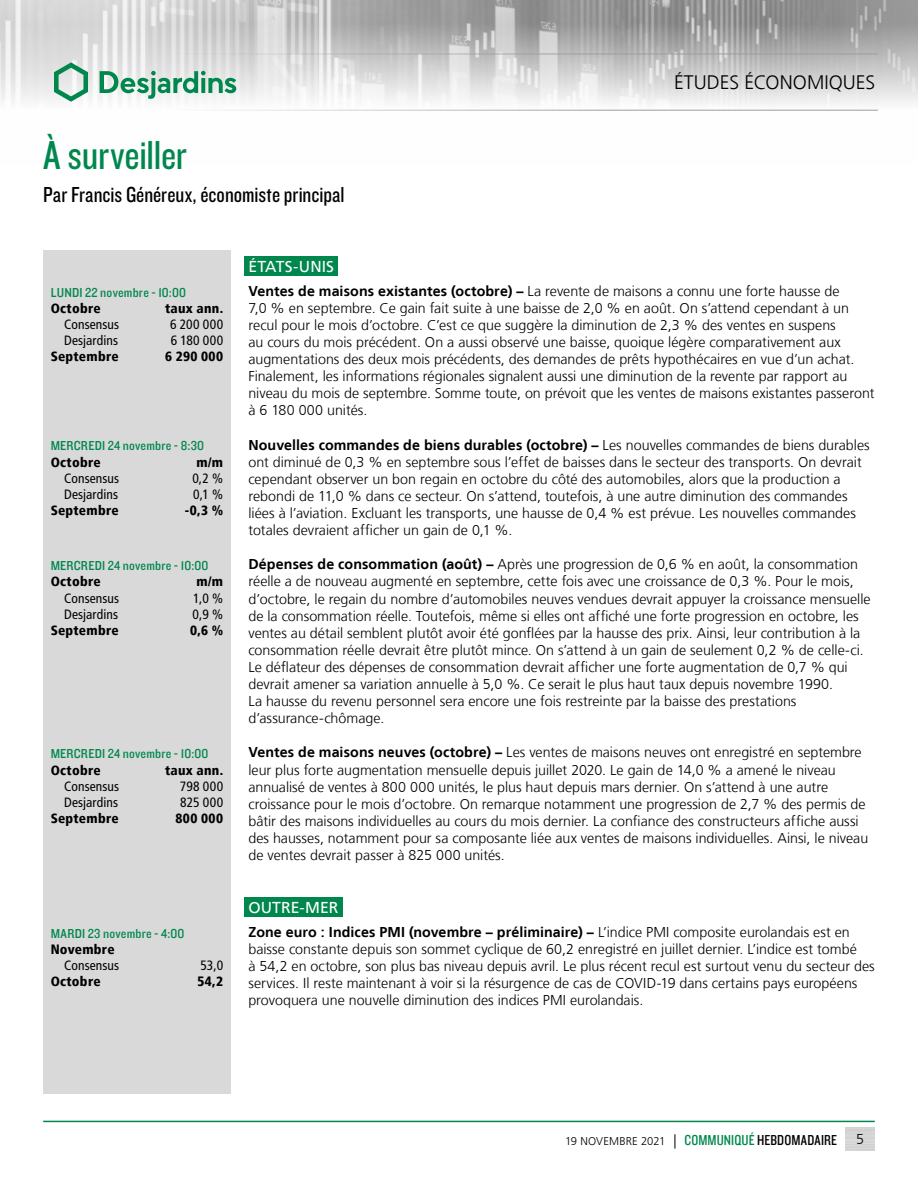
<style>
.page{position:relative;width:918px;height:1188px;background:#fff}
.page>*{position:absolute;margin:0;border:0;box-sizing:border-box;transform-origin:0 0}
.t1{font:42px "Knockout 29 Junior Ltweight";letter-spacing:-.005em;color:#00874e}
.t2{font:22.5px "Knockout 29 Junior Ltweight";color:#000}
.t3{font:300 19.5px "Frutiger LT";color:#000}
.t4{font:15.75px "Frutiger LT";letter-spacing:.005em;color:#fff}
.t5{font:300 14.25px/17.1px "Frutiger LT";color:#000}
.t6{font:condensed 13.5px "Frutiger LT";letter-spacing:.01em;color:#000}
.t7{font:900 condensed 13.5px "Frutiger LT";letter-spacing:.02em;color:#000}
.t8{font:13.5px "Knockout 30 Junior Welterwt";letter-spacing:.015em;color:#00874e}
.t9{font:300 11.25px "Frutiger LT";color:#000}
.s1{font-weight:700}
.s2{font-size:14.25px}
.s3{font-family:"Knockout 29 Junior Ltweight";font-weight:400;font-size:15px;color:#00874e}
.s4{font-family:"Knockout 29 Junior Ltweight";font-weight:400;font-size:15px}
</style>
<div class="page">
<img style="left:0;top:0;width:918px;height:110px">
<hr style="left:0;top:54px;width:878px;height:1px;background:#9d9d9c">
<hr style="left:0;top:110px;width:878px;height:1px;background:#9d9d9c">
<svg style="left:54px;top:62px;width:34px;height:40px"></svg>
<svg style="left:100px;top:71px;width:136px;height:28px"></svg>
<hr style="left:43px;top:1121px;width:832px;height:1px;background:#00874e">
<div style="left:43px;top:250px;width:188px;height:844px;background:#d9d9d9"></div>
<div style="left:244px;top:256px;width:94px;height:20px;background:#00874e"></div>
<div style="left:244px;top:897px;width:98px;height:20px;background:#00874e"></div>
<h1 class="t1" style="left:43px;top:128px;width:145px">À surveiller</h1>
<h2 class="t2" style="left:43px;top:180px;width:303px">Par Francis Généreux, économiste principal</h2>
<h3 class="t3" style="left:674px;top:72px;width:203px">ÉTUDES ÉCONOMIQUES</h3>
<p class="t8" style="left:51px;top:283px;width:137px">LUNDI 22 novembre - 10:00</p>
<p class="t7" style="left:51px;top:300px;width:52px">Octobre</p>
<p class="t7" style="left:165px;top:300px;width:60px">taux ann.</p>
<p class="t6" style="left:64px;top:316px;width:57px">Consensus</p>
<p class="t6" style="left:170px;top:316px;width:55px">6 200 000</p>
<p class="t6" style="left:64px;top:333px;width:55px">Desjardins</p>
<p class="t6" style="left:171px;top:333px;width:54px">6 180 000</p>
<p class="t7" style="left:51px;top:349px;width:70px">Septembre</p>
<p class="t7" style="left:165px;top:349px;width:59px">6 290 000</p>
<p class="t8" style="left:51px;top:437px;width:155px">MERCREDI 24 novembre - 8:30</p>
<p class="t7" style="left:51px;top:454px;width:52px">Octobre</p>
<p class="t7" style="left:196px;top:454px;width:28px">m/m</p>
<p class="t6" style="left:64px;top:470px;width:57px">Consensus</p>
<p class="t6" style="left:192px;top:470px;width:32px">0,2 %</p>
<p class="t6" style="left:64px;top:487px;width:55px">Desjardins</p>
<p class="t6" style="left:193px;top:487px;width:31px">0,1 %</p>
<p class="t7" style="left:51px;top:502px;width:70px">Septembre</p>
<p class="t7" style="left:185px;top:502px;width:40px">-0,3 %</p>
<p class="t8" style="left:51px;top:557px;width:159px">MERCREDI 24 novembre - 10:00</p>
<p class="t7" style="left:51px;top:574px;width:52px">Octobre</p>
<p class="t7" style="left:196px;top:574px;width:28px">m/m</p>
<p class="t6" style="left:64px;top:590px;width:57px">Consensus</p>
<p class="t6" style="left:193px;top:590px;width:31px">1,0 %</p>
<p class="t6" style="left:64px;top:606px;width:55px">Desjardins</p>
<p class="t6" style="left:193px;top:606px;width:32px">0,9 %</p>
<p class="t7" style="left:51px;top:622px;width:70px">Septembre</p>
<p class="t7" style="left:190px;top:622px;width:35px">0,6 %</p>
<p class="t8" style="left:51px;top:745px;width:159px">MERCREDI 24 novembre - 10:00</p>
<p class="t7" style="left:51px;top:762px;width:52px">Octobre</p>
<p class="t7" style="left:165px;top:762px;width:60px">taux ann.</p>
<p class="t6" style="left:64px;top:778px;width:57px">Consensus</p>
<p class="t6" style="left:180px;top:778px;width:45px">798 000</p>
<p class="t6" style="left:64px;top:794px;width:55px">Desjardins</p>
<p class="t6" style="left:180px;top:794px;width:45px">825 000</p>
<p class="t7" style="left:51px;top:810px;width:70px">Septembre</p>
<p class="t7" style="left:176px;top:810px;width:49px">800 000</p>
<p class="t8" style="left:51px;top:924px;width:135px">MARDI 23 novembre - 4:00</p>
<p class="t7" style="left:51px;top:941px;width:65px">Novembre</p>
<p class="t6" style="left:64px;top:958px;width:57px">Consensus</p>
<p class="t6" style="left:200px;top:958px;width:24px">53,0</p>
<p class="t7" style="left:51px;top:974px;width:52px">Octobre</p>
<p class="t7" style="left:197px;top:974px;width:27px">54,2</p>
<p class="t4" style="left:248px;top:257px;width:87px">ÉTATS-UNIS</p>
<p class="t5" style="left:248px;top:283px;width:628px"><span class="s1">Ventes de maisons existantes (octobre) –</span> La revente de maisons a connu une forte hausse de<br>7,0 % en septembre. Ce gain fait suite à une baisse de 2,0 % en août. On s’attend cependant à un recul pour le mois d’octobre. C’est ce que suggère la diminution de 2,3 % des ventes en suspens<br>au cours du mois précédent. On a aussi observé une baisse, quoique légère comparativement aux augmentations des deux mois précédents, des demandes de prêts hypothécaires en vue d’un achat.<br>Finalement, les informations régionales signalent aussi une diminution de la revente par rapport au niveau du mois de septembre. Somme toute, on prévoit que les ventes de maisons existantes passeront à 6 180 000 unités.</p>
<p class="t5" style="left:248px;top:436px;width:623px"><span class="s1">Nouvelles commandes de biens durables (octobre) –</span> Les nouvelles commandes de biens durables ont diminué de 0,3 % en septembre sous l’effet de baisses dans le secteur des transports. On devrait cependant observer un bon regain en octobre du côté des automobiles, alors que la production a rebondi de 11,0 % dans ce secteur. On s’attend, toutefois, à une autre diminution des commandes liées à l’aviation. Excluant les transports, une hausse de 0,4 % est prévue. Les nouvelles commandes totales devraient afficher un gain de 0,1 %.</p>
<p class="t5" style="left:248px;top:556px;width:624px"><span class="s1">Dépenses de consommation (août) –</span> Après une progression de 0,6 % en août, la consommation réelle a de nouveau augmenté en septembre, cette fois avec une croissance de 0,3 %. Pour le mois, d’octobre, le regain du nombre d’automobiles neuves vendues devrait appuyer la croissance mensuelle de la consommation réelle. Toutefois, même si elles ont affiché une forte progression en octobre, les ventes au détail semblent plutôt avoir été gonflées par la hausse des prix. Ainsi, leur contribution à la consommation réelle devrait être plutôt mince. On s’attend à un gain de seulement 0,2 % de celle-ci.<br>Le déflateur des dépenses de consommation devrait afficher une forte augmentation de 0,7 % qui devrait amener sa variation annuelle à 5,0 %. Ce serait le plus haut taux depuis novembre 1990.<br>La hausse du revenu personnel sera encore une fois restreinte par la baisse des prestations d’assurance-chômage.</p>
<p class="t5" style="left:248px;top:744px;width:621px"><span class="s1">Ventes de maisons neuves (octobre) –</span> Les ventes de maisons neuves ont enregistré en septembre leur plus forte augmentation mensuelle depuis juillet 2020. Le gain de 14,0 % a amené le niveau annualisé de ventes à 800 000 unités, le plus haut depuis mars dernier. On s’attend à une autre croissance pour le mois d’octobre. On remarque notamment une progression de 2,7 % des permis de bâtir des maisons individuelles au cours du mois dernier. La confiance des constructeurs affiche aussi des hausses, notamment pour sa composante liée aux ventes de maisons individuelles. Ainsi, le niveau de ventes devrait passer à 825 000 unités.</p>
<p class="t4" style="left:248px;top:898px;width:91px">OUTRE-MER</p>
<p class="t5" style="left:248px;top:924px;width:628px"><span class="s1">Zone euro : Indices PMI (novembre – préliminaire) –</span> L’indice PMI composite eurolandais est en baisse constante depuis son sommet cyclique de 60,2 enregistré en juillet dernier. L’indice est tombé<br>à 54,2 en octobre, son plus bas niveau depuis avril. Le plus récent recul est surtout venu du secteur des services. Il reste maintenant à voir si la résurgence de cas de COVID‑19 dans certains pays européens provoquera une nouvelle diminution des indices PMI eurolandais.</p>
<p class="t9" style="left:565px;top:1135px;width:274px">19 NOVEMBRE 2021 <span class="s2">|</span> <span class="s3">COMMUNIQUÉ</span> <span class="s4">HEBDOMADAIRE</span></p>
<p class="t5" style="left:856px;top:1131px;width:9px">5</p>
</div>
